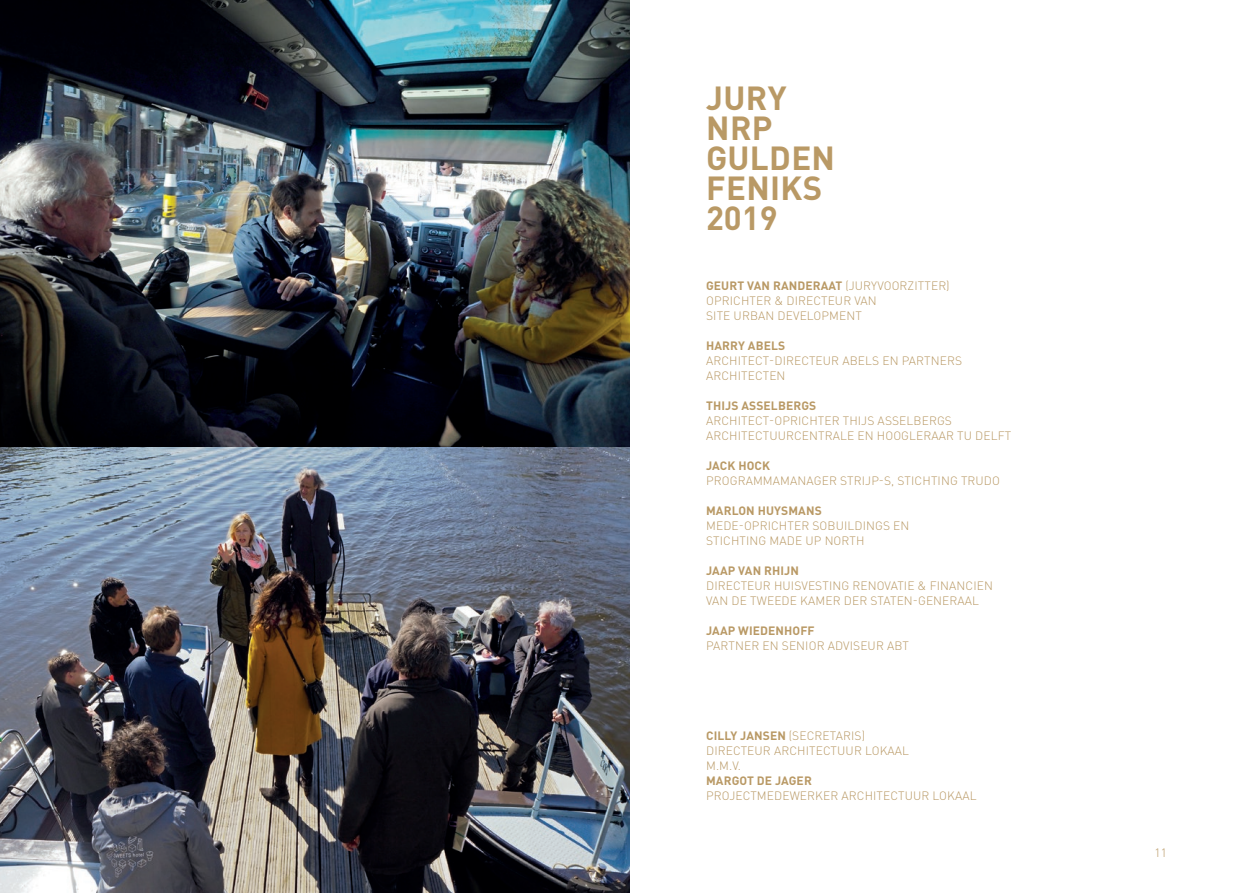
<style>
.page{position:relative;width:1259px;height:893px;background:#fff}
.page>*{position:absolute;margin:0;border:0;box-sizing:border-box;transform-origin:0 0}
.Titel_-_Jury{font:700 33px "DIN Pro";letter-spacing:.01em;color:#b99965}
.Body_light{font:700 33px "DIN Pro";color:#b99965}
.Jury_-_functie{font:300 12px/15px "DIN Pro";letter-spacing:.01em;color:#b99965}
.Jury_-_naam{font:700 12px "DIN Pro";letter-spacing:.01em;color:#b99965}
.Jury_-_naam-2{font:300 12px "DIN Pro";letter-spacing:.01em;color:#b99965}
.s1{font-weight:300}
.s2{font-weight:700}
</style>
<div class="page">
<img style="left:0;top:0;width:629px;height:893px">
<p class="Body_light" style="left:706px;top:76px;width:82px">JURY</p>
<p class="Titel_-_Jury" style="left:706px;top:106px;width:68px">NRP</p>
<p class="Titel_-_Jury" style="left:706px;top:136px;width:130px">GULDEN</p>
<p class="Titel_-_Jury" style="left:706px;top:166px;width:118px">FENIKS</p>
<p class="Titel_-_Jury" style="left:706px;top:196px;width:73px">2019</p>
<p class="Jury_-_naam" style="left:706px;top:278px;width:245px">GEURT VAN RANDERAAT <span class="s1">(JURYVOORZITTER)</span></p>
<p class="Jury_-_functie" style="left:706px;top:293px;width:172px">OPRICHTER &amp; DIRECTEUR VAN</p>
<p class="Jury_-_functie" style="left:706px;top:308px;width:157px">SITE URBAN DEVELOPMENT</p>
<p class="Jury_-_naam" style="left:706px;top:338px;width:81px">HARRY ABELS</p>
<p class="Jury_-_functie" style="left:706px;top:353px;width:257px">ARCHITECT-DIRECTEUR ABELS EN PARTNERS<br>ARCHITECTEN</p>
<p class="Jury_-_naam" style="left:706px;top:398px;width:112px">THIJS ASSELBERGS</p>
<p class="Jury_-_functie" style="left:706px;top:413px;width:307px">ARCHITECT-OPRICHTER THIJS ASSELBERGS<br>ARCHITECTUURCENTRALE EN HOOGLERAAR TU DELFT</p>
<p class="Jury_-_naam" style="left:706px;top:458px;width:65px">JACK HOCK</p>
<p class="Jury_-_functie" style="left:706px;top:473px;width:295px">PROGRAMMAMANAGER STRIJP-S, STICHTING TRUDO</p>
<p class="Jury_-_naam" style="left:706px;top:503px;width:117px">MARLON HUYSMANS</p>
<p class="Jury_-_functie" style="left:706px;top:518px;width:205px">MEDE-OPRICHTER SOBUILDINGS EN<br>STICHTING MADE UP NORTH</p>
<p class="Jury_-_naam" style="left:706px;top:563px;width:94px">JAAP VAN RHIJN</p>
<p class="Jury_-_functie" style="left:706px;top:578px;width:288px">DIRECTEUR HUISVESTING RENOVATIE &amp; FINANCIEN<br>VAN DE TWEEDE KAMER DER STATEN-GENERAAL</p>
<p class="Jury_-_naam" style="left:706px;top:623px;width:110px">JAAP WIEDENHOFF</p>
<p class="Jury_-_functie" style="left:706px;top:638px;width:204px">PARTNER EN SENIOR ADVISEUR ABT</p>
<p class="Jury_-_naam-2" style="left:706px;top:728px;width:160px"><span class="s2">CILLY JANSEN</span> (SECRETARIS)</p>
<p class="Jury_-_functie" style="left:706px;top:743px;width:204px">DIRECTEUR ARCHITECTUUR LOKAAL</p>
<p class="Jury_-_functie" style="left:706px;top:758px;width:36px">M.M.V.</p>
<p class="Jury_-_naam" style="left:706px;top:773px;width:107px">MARGOT DE JAGER</p>
<p class="Jury_-_functie" style="left:706px;top:788px;width:272px">PROJECTMEDEWERKER ARCHITECTUUR LOKAAL</p>
<p class="Jury_-_functie" style="left:1154px;top:844px;width:14px">11</p>
</div>
